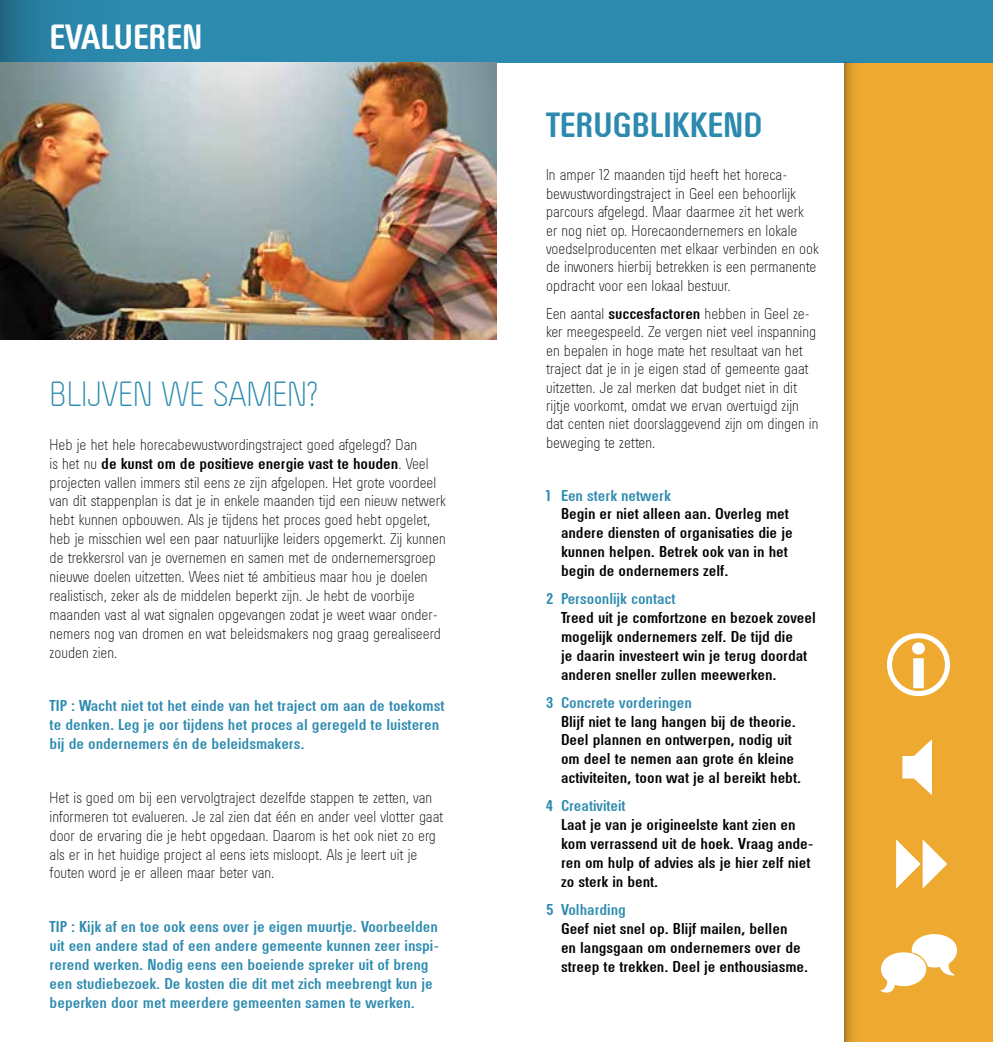
<style>
.page{position:relative;width:993px;height:1042px;background:#fff}
.page>*{position:absolute;margin:0;border:0;box-sizing:border-box;transform-origin:0 0}
.t1{font:35px "Order Lt";color:#2c8aaf}
.t2{font:700 35px "Order Rg";color:#2c8aaf}
.t3{font:700 35px "Order Rg";color:#fff}
.t4{font:15.75px/18.9px "Order Lt";color:#000}
.t5{font:700 15.75px/18.9px "Order Rg";color:#000}
.t6{font:700 15.75px/18.9px "Order Rg";color:#2c8aaf}
.s1{font-family:"Order Lt";font-weight:400}
.s2{font-family:"Order Rg";font-weight:700}
</style>
<div class="page">
<div style="left:843px;top:63px;width:149px;height:979px;background:#eea931"></div>
<div style="left:0;top:0;width:992px;height:63px;background:#2c8aaf"></div>
<svg style="left:0;top:0;width:496px;height:63px"></svg>
<img style="left:0;top:63px;width:496px;height:277px">
<svg style="left:843px;top:63px;width:11px;height:979px"></svg>
<h1 class="t3" style="left:50px;top:18px;width:154px">EVALUEREN</h1>
<h1 class="t1" style="left:50px;top:375px;width:271px">BLIJVEN WE SAMEN?</h1>
<p class="t4" style="left:50px;top:435px;width:369px">Heb je het hele horecabewustwordingstraject goed afgelegd? Dan</p>
<p class="t5" style="left:50px;top:454px;width:380px"><span class="s1">is het nu</span> de kunst om de positieve energie vast te houden<span class="s1">. Veel</span></p>
<p class="t4" style="left:50px;top:472px;width:397px">projecten vallen immers stil eens ze zijn afgelopen. Het grote voordeel van dit stappenplan is dat je in enkele maanden tijd een nieuw netwerk hebt kunnen opbouwen. Als je tijdens het proces goed hebt opgelet, heb je misschien wel een paar natuurlijke leiders opgemerkt. Zij kunnen de trekkersrol van je overnemen en samen met de ondernemersgroep nieuwe doelen uitzetten. Wees niet té ambitieus maar hou je doelen realistisch, zeker als de middelen beperkt zijn. Je hebt de voorbije maanden vast al wat signalen opgevangen zodat je weet waar onder&shy;nemers nog van dromen en wat beleidsmakers nog graag gerealiseerd zouden zien.</p>
<p class="t6" style="left:50px;top:696px;width:396px">TIP : Wacht niet tot het einde van het traject om aan de toekomst te denken. Leg je oor tijdens het proces al geregeld te luisteren bij de ondernemers én de beleidsmakers.</p>
<p class="t4" style="left:50px;top:788px;width:395px">Het is goed om bij een vervolgtraject dezelfde stappen te zetten, van informeren tot evalueren. Je zal zien dat één en ander veel vlotter gaat door de ervaring die je hebt opgedaan. Daarom is het ook niet zo erg als er in het huidige project al eens iets misloopt. Als je leert uit je fouten word je er alleen maar beter van.</p>
<p class="t6" style="left:50px;top:917px;width:391px">TIP : Kijk af en toe ook eens over je eigen muurtje. Voorbeelden uit een andere stad of een andere gemeente kunnen zeer inspi&shy;rerend werken. Nodig eens een boeiende spreker uit of breng een studiebezoek. De kosten die dit met zich meebrengt kun je beperken door met meerdere gemeenten samen te werken.</p>
<h1 class="t2" style="left:546px;top:106px;width:218px">TERUGBLIKKEND</h1>
<p class="t4" style="left:546px;top:166px;width:274px;line-height:18.4px">In amper 12 maanden tijd heeft het horeca&shy;bewustwordingstraject in Geel een behoorlijk parcours afgelegd. Maar daarmee zit het werk er nog niet op. Horecaondernemers en lokale voedselproducenten met elkaar verbinden en ook de inwoners hierbij betrekken is een permanente opdracht voor een lokaal bestuur.</p>
<p class="t4" style="left:546px;top:304px;width:274px;line-height:18.4px">Een aantal <span class="s2">succesfactoren</span> hebben in Geel ze&shy;ker meegespeeld. Ze vergen niet veel inspanning en bepalen in hoge mate het resultaat van het traject dat je in je eigen stad of gemeente gaat uitzetten. Je zal merken dat budget niet in dit rijtje voorkomt, omdat we ervan overtuigd zijn dat centen niet doorslaggevend zijn om dingen in beweging te zetten.</p>
<p class="t6" style="left:546px;top:485px;width:126px">1 Een sterk netwerk</p>
<p class="t5" style="left:561px;top:504px;width:233px">Begin er niet alleen aan. Overleg met andere diensten of organisaties die je kunnen helpen. Betrek ook van in het begin de ondernemers zelf.</p>
<p class="t6" style="left:546px;top:589px;width:131px">2 Persoonlijk contact</p>
<p class="t5" style="left:561px;top:608px;width:256px">Treed uit je comfortzone en bezoek zoveel mogelijk ondernemers zelf. De tijd die<br>je daarin investeert win je terug doordat anderen sneller zullen meewerken.</p>
<p class="t6" style="left:546px;top:693px;width:147px">3 Concrete vorderingen</p>
<p class="t5" style="left:561px;top:711px;width:241px">Blijf niet te lang hangen bij de theorie.<br>Deel plannen en ontwerpen, nodig uit om deel te nemen aan grote én kleine activiteiten, toon wat je al bereikt hebt.</p>
<p class="t6" style="left:546px;top:796px;width:81px">4 Creativiteit</p>
<p class="t5" style="left:561px;top:815px;width:254px">Laat je van je origineelste kant zien en kom verrassend uit de hoek. Vraag ande&shy;ren om hulp of advies als je hier zelf niet zo sterk in bent.</p>
<p class="t6" style="left:546px;top:900px;width:81px">5 Volharding</p>
<p class="t5" style="left:561px;top:918px;width:248px">Geef niet snel op. Blijf mailen, bellen<br>en langsgaan om ondernemers over de streep te trekken. Deel je enthousiasme.</p>
</div>
